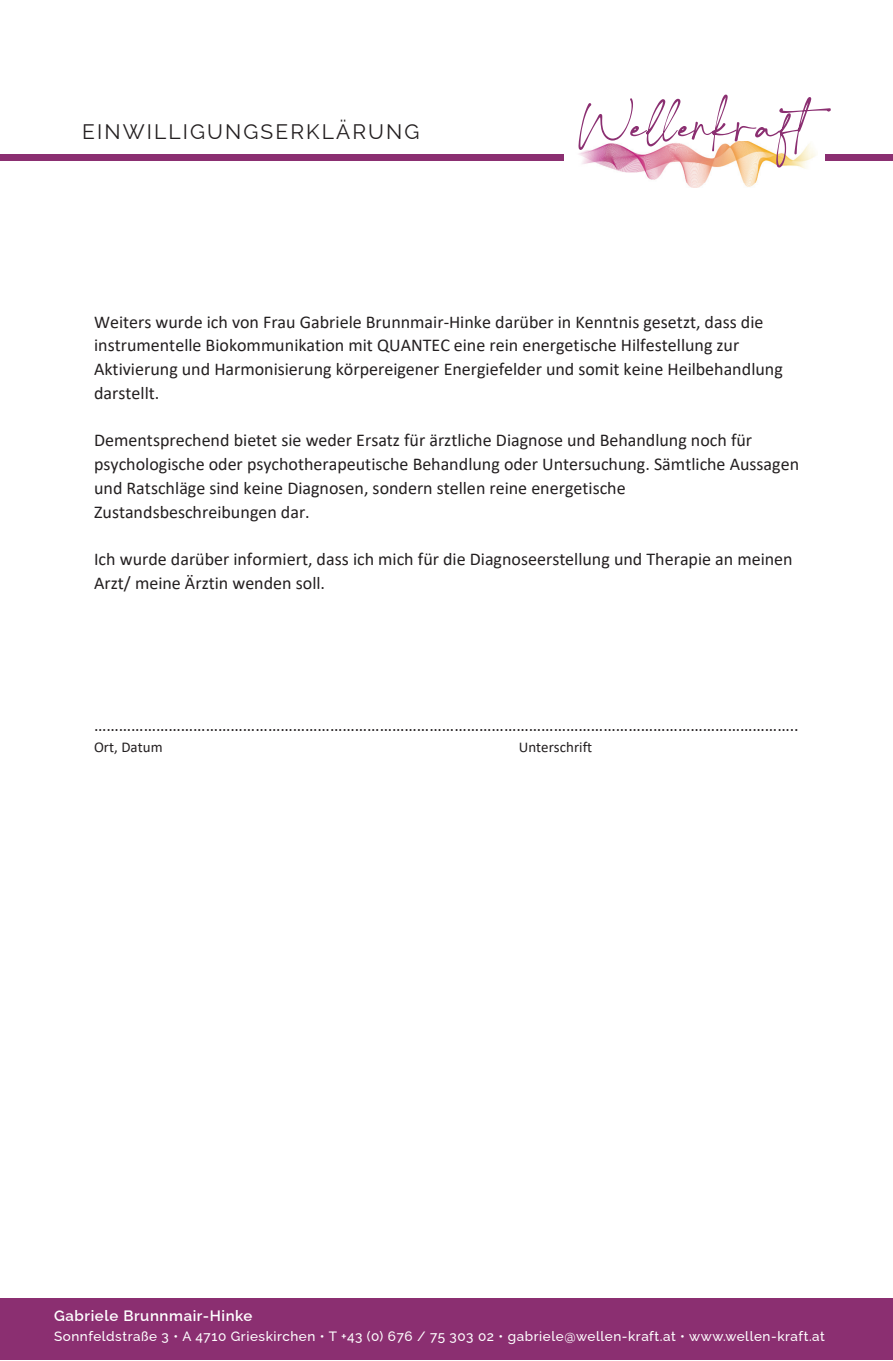
<style>
.page{position:relative;width:893px;height:1361px;background:#fff}
.page>*{position:absolute;margin:0;border:0;box-sizing:border-box;transform-origin:0 0}
.t1{font:58.05px "Charlotte";letter-spacing:.015em;color:#8b2f71}
.t2{font:21px "Raleway";letter-spacing:.1em;color:#231f20}
.t3{font:18px/23.7px "Calibri";color:#231f20}
.t4{font:600 15px "Raleway";letter-spacing:.04em;color:#fff}
.t5{font:15px "Calibri";color:#231f20}
.t6{font:500 13.5px "Raleway";letter-spacing:.04em;color:#fff}
</style>
<div class="page">
<div style="left:0;top:1298px;width:893px;height:62px;background:#8b2f71"></div>
<div style="left:0;top:154px;width:893px;height:7px;background:#8b2f71"></div>
<div style="left:565px;top:138px;width:260px;height:44px;background:#fff"></div>
<img style="left:579px;top:141px;width:237px;height:47px">
<p class="t2" style="left:82px;top:115px;width:339px">EINWILLIGUNGSERKLÄRUNG</p>
<h1 class="t1" style="left:578px;top:92px;width:273px">Wellenkraft</h1>
<p class="t3" style="left:94px;top:310px;width:690px">Weiters wurde ich von Frau Gabriele Brunnmair-Hinke darüber in Kenntnis gesetzt, dass die instrumentelle Biokommunikation mit QUANTEC eine rein energetische Hilfestellung zur Aktivierung und Harmonisierung körpereigener Energiefelder und somit keine Heilbehandlung darstellt.</p>
<p class="t3" style="left:94px;top:428px;width:707px">Dementsprechend bietet sie weder Ersatz für ärztliche Diagnose und Behandlung noch für psychologische oder psychotherapeutische Behandlung oder Untersuchung. Sämtliche Aussagen und Ratschläge sind keine Diagnosen, sondern stellen reine energetische Zustandsbeschreibungen dar.</p>
<p class="t3" style="left:94px;top:547px;width:700px">Ich wurde darüber informiert, dass ich mich für die Diagnoseerstellung und Therapie an meinen<br>Arzt/ meine Ärztin wenden soll.</p>
<p class="t3" style="left:94px;top:713px;width:706px">……………………………………………………………………………………………………………………………………………………..</p>
<p class="t5" style="left:94px;top:736px;width:70px">Ort, Datum</p>
<p class="t5" style="left:519px;top:736px;width:75px">Unterschrift</p>
<p class="t4" style="left:54px;top:1303px;width:200px">Gabriele Brunnmair-Hinke</p>
<p class="t6" style="left:54px;top:1325px;width:772px">Sonnfeldstraße 3 • A 4710 Grieskirchen • T +43 (0) 676 / 75 303 02 • gabriele@wellen-kraft.at • www.wellen-kraft.at</p>
</div>
